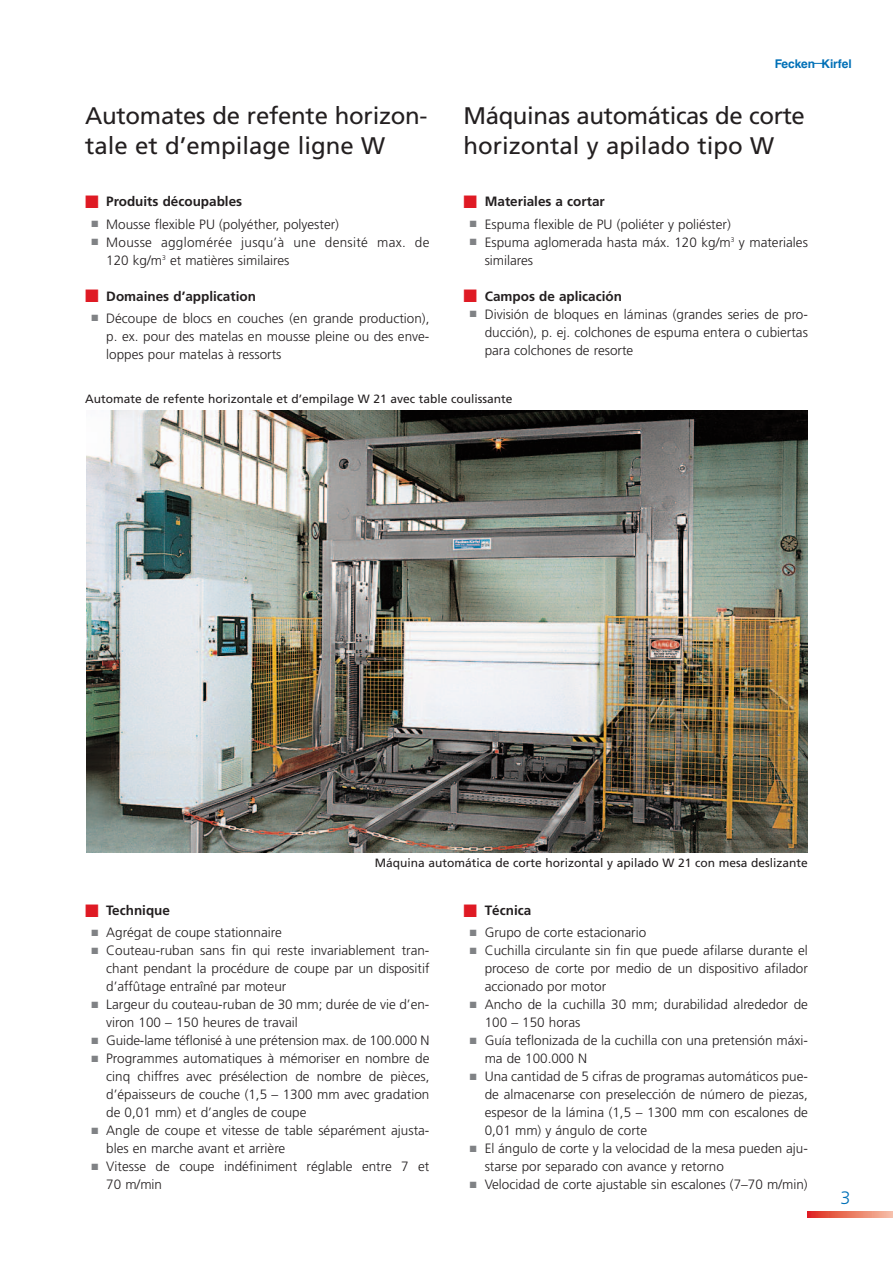
<style>
.page{position:relative;width:893px;height:1263px;background:#fff}
.page>*{position:absolute;margin:0;border:0;box-sizing:border-box;transform-origin:0 0}
.t1{font:24px/30px "Frutiger";letter-spacing:-.01em;color:#231f20}
.t2{font:300 18px "Frutiger";color:#0070b7}
.t3{font:300 13.5px/18px "Frutiger";color:#231f20}
.t4{font:700 13.5px "Frutiger";color:#231f20}
.t5{font:300 13.5px/18px "Frutiger";letter-spacing:.02em;color:#231f20}
.t6{font:12px "Frutiger";color:#231f20}
.t7{font:700 12px "Helvetica";color:#0070b7}
.s1{color:#df1a24}
.s2{color:#808285}
</style>
<div class="page">
<svg style="left:808px;top:1212px;width:85px;height:6px"></svg>
<img style="left:87px;top:410px;width:721px;height:442px">
<h1 class="t1" style="left:85px;top:103px;width:344px">Automates de refente horizon&shy;tale et d’empilage ligne W</h1>
<p class="t4" style="left:85px;top:196px;width:159px"><span class="s1">■</span> Produits découpables</p>
<p class="t3" style="left:91px;top:216px;width:249px"><span class="s2">■</span> Mousse flexible PU (polyéther, polyester)</p>
<p class="t5" style="left:106px;top:234px;width:325px;text-indent:-15px"><span class="s2">■</span> Mousse agglomérée jusqu’à une densité max. de<br>120 kg/m<sup>3</sup> et matières similaires</p>
<p class="t4" style="left:85px;top:290px;width:172px"><span class="s1">■</span> Domaines d’application</p>
<p class="t3" style="left:106px;top:310px;width:325px;text-align:justify;text-indent:-15px"><span class="s2">■</span> Découpe de blocs en couches (en grande production), p. ex. pour des matelas en mousse pleine ou des enve&shy;loppes pour matelas à ressorts</p>
<p class="t7" style="left:775px;top:57px;width:79px">Fecken Kirfel</p>
<h1 class="t1" style="left:463px;top:103px;width:343px">Máquinas automáticas de corte horizontal y apilado tipo W</h1>
<p class="t4" style="left:463px;top:196px;width:143px"><span class="s1">■</span> Materiales a cortar</p>
<p class="t3" style="left:470px;top:216px;width:262px"><span class="s2">■</span> Espuma flexible de PU (poliéter y poliéster)</p>
<p class="t3" style="left:485px;top:234px;width:325px;text-indent:-15px"><span class="s2">■</span> Espuma aglomerada hasta máx. 120 kg/m<sup>3</sup> y materiales similares</p>
<p class="t4" style="left:463px;top:290px;width:160px"><span class="s1">■</span> Campos de aplicación</p>
<p class="t3" style="left:485px;top:306px;width:325px;text-align:justify;text-indent:-15px"><span class="s2">■</span> División de bloques en láminas (grandes series de pro&shy;ducción), p. ej. colchones de espuma entera o cubiertas para colchones de resorte</p>
<p class="t6" style="left:85px;top:394px;width:429px">Automate de refente horizontale et d’empilage W 21 avec table coulissante</p>
<p class="t6" style="left:375px;top:858px;width:435px">Máquina automática de corte horizontal y apilado W 21 con mesa deslizante</p>
<p class="t4" style="left:85px;top:905px;width:87px"><span class="s1">■</span> Technique</p>
<p class="t3" style="left:91px;top:925px;width:192px"><span class="s2">■</span> Agrégat de coupe stationnaire</p>
<p class="t3" style="left:106px;top:943px;width:325px;text-align:justify;text-indent:-15px"><span class="s2">■</span> Couteau-ruban sans fin qui reste invariablement tran&shy;chant pendant la procédure de coupe par un dispositif d’affûtage entraîné par moteur</p>
<p class="t3" style="left:106px;top:997px;width:325px;text-indent:-15px"><span class="s2">■</span> Largeur du couteau-ruban de 30 mm; durée de vie d’en&shy;viron 100 – 150 heures de travail</p>
<p class="t3" style="left:91px;top:1033px;width:340px"><span class="s2">■</span> Guide-lame téflonisé à une prétension max. de 100.000 N</p>
<p class="t3" style="left:106px;top:1051px;width:325px;text-align:justify;text-indent:-15px"><span class="s2">■</span> Programmes automatiques à mémoriser en nombre de cinq chiffres avec présélection de nombre de pièces, d’épaisseurs de couche (1,5 – 1300 mm avec gradation de 0,01 mm) et d’angles de coupe</p>
<p class="t3" style="left:106px;top:1123px;width:325px;text-indent:-15px"><span class="s2">■</span> Angle de coupe et vitesse de table séparément ajusta&shy;bles en marche avant et arrière</p>
<p class="t3" style="left:106px;top:1159px;width:325px;text-indent:-15px"><span class="s2">■</span> Vitesse de coupe indéfiniment réglable entre 7 et<br>70 m/min</p>
<p class="t4" style="left:463px;top:905px;width:69px"><span class="s1">■</span> Técnica</p>
<p class="t3" style="left:470px;top:925px;width:178px"><span class="s2">■</span> Grupo de corte estacionario</p>
<p class="t3" style="left:485px;top:943px;width:325px;text-align:justify;text-indent:-15px"><span class="s2">■</span> Cuchilla circulante sin fin que puede afilarse durante el proceso de corte por medio de un dispositivo afilador accionado por motor</p>
<p class="t3" style="left:485px;top:997px;width:325px;text-indent:-15px"><span class="s2">■</span> Ancho de la cuchilla 30 mm; durabilidad alrededor de<br>100 – 150 horas</p>
<p class="t3" style="left:485px;top:1033px;width:325px;text-indent:-15px"><span class="s2">■</span> Guía teflonizada de la cuchilla con una pretensión máxi&shy;ma de 100.000 N</p>
<p class="t3" style="left:485px;top:1069px;width:325px;text-align:justify;text-indent:-15px"><span class="s2">■</span> Una cantidad de 5 cifras de programas automáticos pue&shy;de almacenarse con preselección de número de piezas, espesor de la lámina (1,5 – 1300 mm con escalones de 0,01 mm) y ángulo de corte</p>
<p class="t3" style="left:485px;top:1141px;width:325px;text-indent:-15px"><span class="s2">■</span> El ángulo de corte y la velocidad de la mesa pueden aju&shy;starse por separado con avance y retorno</p>
<p class="t3" style="left:470px;top:1177px;width:339px"><span class="s2">■</span> Velocidad de corte ajustable sin escalones (7–70 m/min)</p>
<h2 class="t2" style="left:840px;top:1191px;width:12px">3</h2>
</div>
